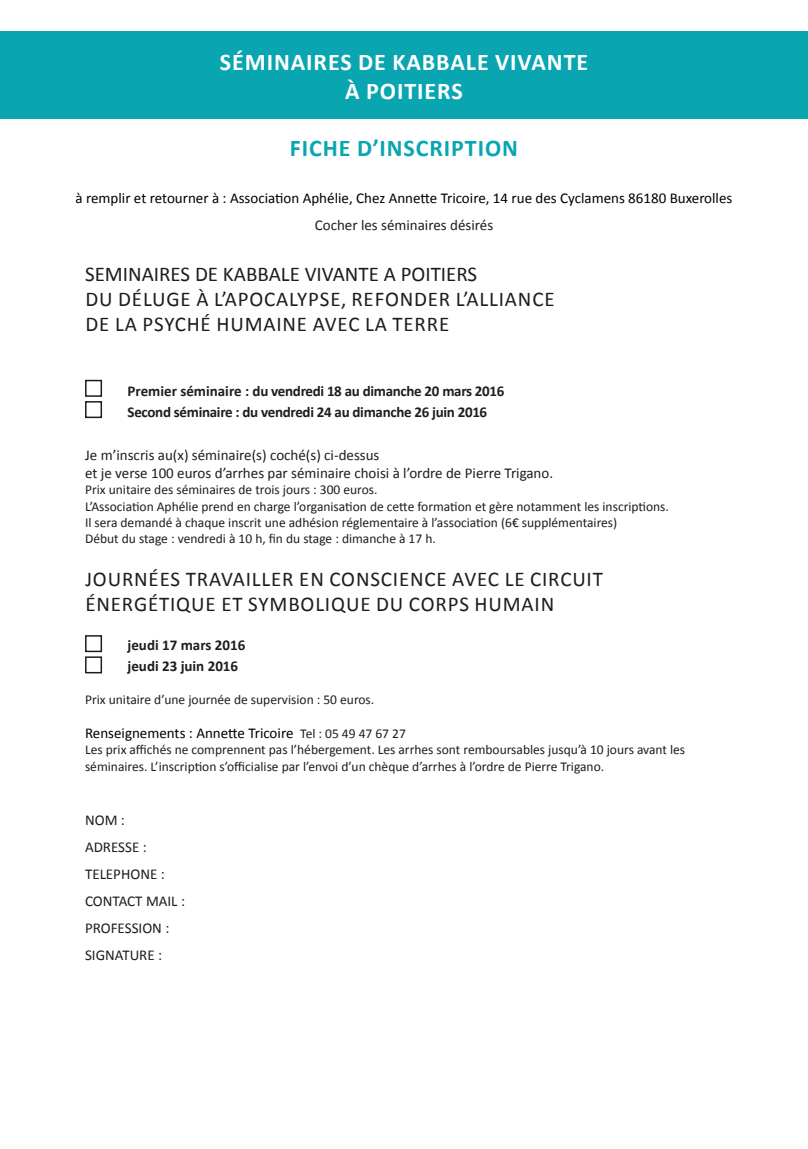
<style>
.page{position:relative;width:808px;height:1149px;background:#fff}
.page>*{position:absolute;margin:0;border:0;box-sizing:border-box;transform-origin:0 0}
.t1{font:700 24px "Calibri";letter-spacing:.04em;color:#fff}
.t2{font:700 24px "Calibri";letter-spacing:.04em;color:#09a5b1}
.t3{font:21px/25.2px "Calibri";letter-spacing:.04em;color:#1d1d1b}
.t4{font:21px "Calibri";color:#1d1d1b}
.t5{font:15px "Calibri";color:#1d1d1b}
.t6{font:15px "Calibri";color:#000}
.t7{font:700 15px "Calibri";letter-spacing:-.02em;color:#1d1d1b}
.t8{font:700 15px "Calibri";color:#1d1d1b}
.t9{font:13.5px/16.2px "Calibri";color:#1d1d1b}
.s1{font-size:13.5px;color:#1d1d1b}
</style>
<div class="page">
<div style="left:0;top:31px;width:808px;height:88px;background:#09a5b1"></div>
<div style="left:85px;top:379px;width:17px;height:17px;border:2px solid #1d1d1b"></div>
<div style="left:85px;top:401px;width:17px;height:17px;border:2px solid #1d1d1b"></div>
<div style="left:85px;top:635px;width:17px;height:17px;border:2px solid #1d1d1b"></div>
<div style="left:85px;top:656px;width:17px;height:17px;border:2px solid #1d1d1b"></div>
<p class="t1" style="left:220px;top:45px;width:370px">SÉMINAIRES DE KABBALE VIVANTE</p>
<p class="t1" style="left:345px;top:74px;width:119px">À POITIERS</p>
<p class="t2" style="left:290px;top:131px;width:230px">FICHE D’INSCRIPTION</p>
<p class="t6" style="left:76px;top:188px;width:658px">à remplir et retourner à : Association Aphélie, Chez Annette Tricoire, 14 rue des Cyclamens 86180 Buxerolles</p>
<p class="t5" style="left:315px;top:215px;width:180px">Cocher les séminaires désirés</p>
<p class="t4" style="left:85px;top:259px;width:394px">SEMINAIRES DE KABBALE VIVANTE A POITIERS</p>
<p class="t3" style="left:85px;top:286px;width:471px">DU DÉLUGE À L’APOCALYPSE, REFONDER L’ALLIANCE</p>
<p class="t3" style="left:85px;top:311px;width:365px">DE LA PSYCHÉ HUMAINE AVEC LA TERRE</p>
<p class="t7" style="left:128px;top:380px;width:378px">Premier séminaire : du vendredi 18 au dimanche 20 mars 2016</p>
<p class="t7" style="left:128px;top:401px;width:361px">Second séminaire : du vendredi 24 au dimanche 26 juin 2016</p>
<p class="t5" style="left:85px;top:444px;width:296px">Je m’inscris au(x) séminaire(s) coché(s) ci-dessus</p>
<p class="t5" style="left:85px;top:462px;width:470px">et je verse 100 euros d’arrhes par séminaire choisi à l’ordre de Pierre Trigano.</p>
<p class="t9" style="left:85px;top:481px;width:294px">Prix unitaire des séminaires de trois jours : 300 euros.</p>
<p class="t9" style="left:85px;top:497px;width:585px">L’Association Aphélie prend en charge l’organisation de cette formation et gère notamment les inscriptions.<br>Il sera demandé à chaque inscrit une adhésion réglementaire à l’association (6€ supplémentaires)</p>
<p class="t9" style="left:85px;top:530px;width:352px">Début du stage : vendredi à 10 h, fin du stage : dimanche à 17 h.</p>
<p class="t3" style="left:85px;top:566px;width:519px">JOURNÉES TRAVAILLER EN CONSCIENCE AVEC LE CIRCUIT<br>ÉNERGÉTIQUE ET SYMBOLIQUE DU CORPS HUMAIN</p>
<p class="t8" style="left:128px;top:634px;width:119px">jeudi 17 mars 2016</p>
<p class="t8" style="left:128px;top:655px;width:112px">jeudi 23 juin 2016</p>
<p class="t9" style="left:85px;top:690px;width:291px">Prix unitaire d’une journée de supervision : 50 euros.</p>
<p class="t6" style="left:85px;top:722px;width:322px">Renseignements : Annette Tricoire <span class="s1">Tel : 05 49 47 67 27</span></p>
<p class="t9" style="left:85px;top:741px;width:602px">Les prix affichés ne comprennent pas l’hébergement. Les arrhes sont remboursables jusqu’à 10 jours avant les séminaires. L’inscription s’officialise par l’envoi d’un chèque d’arrhes à l’ordre de Pierre Trigano.</p>
<p class="t5" style="left:85px;top:809px;width:41px">NOM :</p>
<p class="t5" style="left:85px;top:836px;width:63px">ADRESSE :</p>
<p class="t5" style="left:85px;top:863px;width:81px">TELEPHONE :</p>
<p class="t5" style="left:85px;top:890px;width:101px">CONTACT MAIL :</p>
<p class="t5" style="left:85px;top:917px;width:86px">PROFESSION :</p>
<p class="t5" style="left:85px;top:944px;width:79px">SIGNATURE :</p>
</div>
